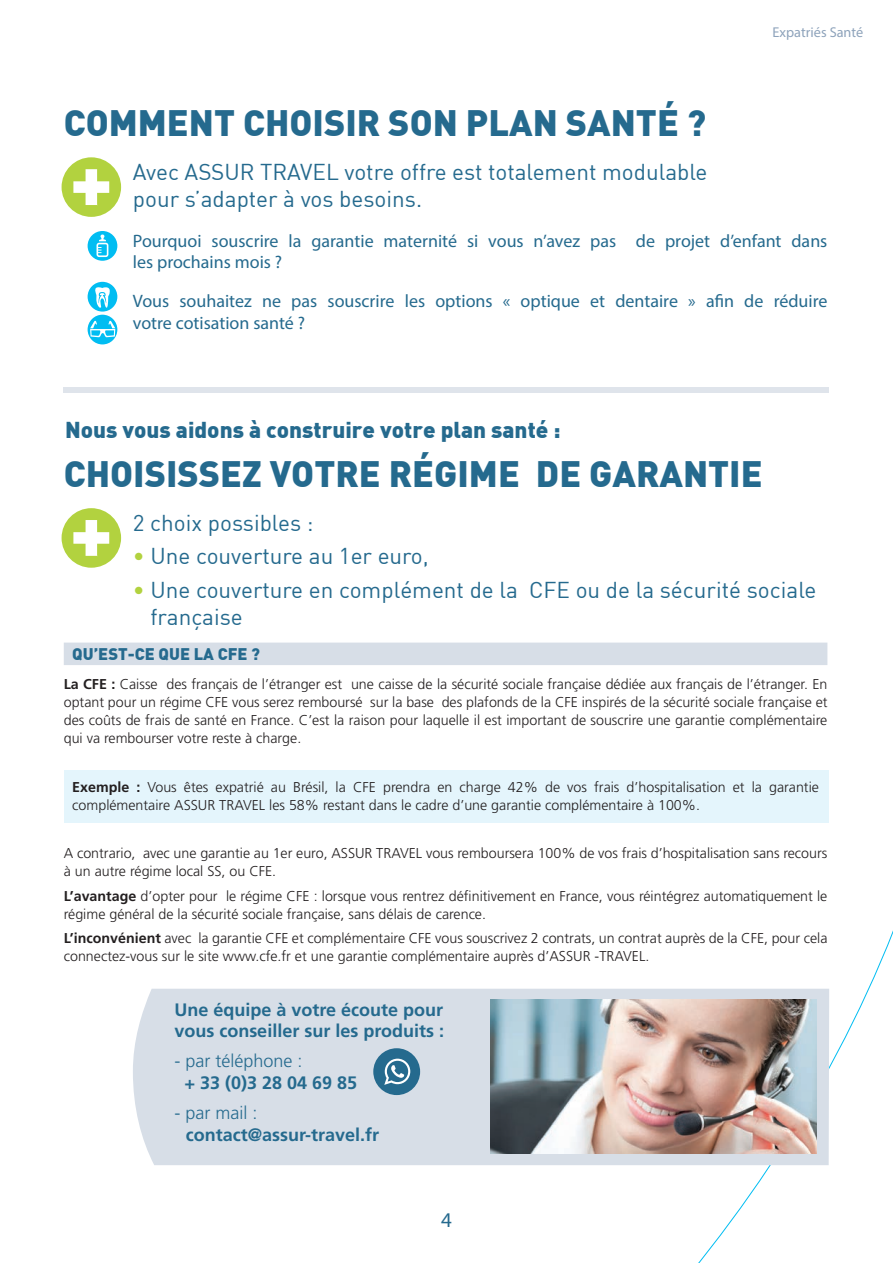
<style>
.page{position:relative;width:893px;height:1263px;background:#fff}
.page>*{position:absolute;margin:0;border:0;box-sizing:border-box;transform-origin:0 0}
.Titres_Pages_Broch_2021{font:900 36px "DIN";color:#256a8e}
.Sous_Titres_Pages_Broch_2021{font:22.5px/27px "DIN";color:#256a8e}
.Titres_Chapitres_Broch_2021{font:900 22.5px "DIN";color:#256a8e}
.t1{font:21px "Myriad Pro";color:#256a8e}
.Sous_Titres_Pages_Broch_2021-2{font:18px/21.6px "Myriad Pro";color:#256a8e}
.Texte_Courant_Broch_2021{font:700 18px/21.6px "Frutiger LT Std";color:#256a8e}
.Texte_Courant_Broch_2021-2{font:300 18px "Frutiger LT Std";color:#256a8e}
.Intertitres_Textes_Broch_2021{font:900 16.5px "DIN";color:#256a8e}
.Texte_Courant_Broch_2021-3{font:300 14.25px/18px "Frutiger LT Std";color:#231f20}
.t2{font:14.25px "Myriad Pro";color:#8ea3bb}
.s1{color:#b2d23f}
.s2{font-weight:700}
</style>
<div class="page">
<div style="left:133px;top:989px;width:696px;height:176px;background:#d7dee7"></div>
<div style="left:64px;top:770px;width:765px;height:53px;background:#def3fc"></div>
<div style="left:64px;top:643px;width:763px;height:22px;background:#d7dee7"></div>
<div style="left:64px;top:387px;width:765px;height:5px;background:#dfe4eb"></div>
<img style="left:491px;top:1000px;width:325px;height:154px">
<div style="left:62px;top:157px;width:59px;height:60px;background:#b2d23f;border-radius:50%"></div>
<svg style="left:73px;top:169px;width:36px;height:36px"></svg>
<div style="left:62px;top:508px;width:59px;height:60px;background:#b2d23f;border-radius:50%"></div>
<svg style="left:73px;top:520px;width:36px;height:36px"></svg>
<div style="left:88px;top:231px;width:29px;height:30px;background:#01bdf2;border-radius:50%"></div>
<svg style="left:97px;top:234px;width:11px;height:23px"></svg>
<div style="left:88px;top:315px;width:29px;height:29px;background:#01bdf2;border-radius:50%"></div>
<svg style="left:90px;top:320px;width:25px;height:17px"></svg>
<div style="left:88px;top:282px;width:29px;height:30px;background:#01bdf2;border-radius:50%"></div>
<svg style="left:95px;top:287px;width:15px;height:21px"></svg>
<div style="left:373px;top:1048px;width:47px;height:47px;background:#256a8e;border-radius:50%"></div>
<svg style="left:384px;top:1059px;width:26px;height:26px"></svg>
<p class="Titres_Pages_Broch_2021" style="left:64px;top:99px;width:644px">COMMENT CHOISIR SON PLAN SANTÉ ?</p>
<p class="Sous_Titres_Pages_Broch_2021" style="left:133px;top:158px;width:576px">Avec ASSUR TRAVEL votre offre est totalement modulable pour s’adapter à vos besoins.</p>
<p class="t2" style="left:772px;top:24px;width:92px">Expatriés Santé</p>
<p class="Sous_Titres_Pages_Broch_2021-2" style="left:133px;top:230px;width:696px">Pourquoi souscrire la garantie maternité si vous n’avez pas de projet d’enfant dans les prochains mois ?</p>
<p class="Sous_Titres_Pages_Broch_2021-2" style="left:133px;top:290px;width:696px">Vous souhaitez ne pas souscrire les options « optique et dentaire » afin de réduire votre cotisation santé ?</p>
<p class="Titres_Chapitres_Broch_2021" style="left:65px;top:414px;width:497px">Nous vous aidons à construire votre plan santé :</p>
<p class="Titres_Pages_Broch_2021" style="left:64px;top:449px;width:700px">CHOISISSEZ VOTRE RÉGIME DE GARANTIE</p>
<p class="Sous_Titres_Pages_Broch_2021" style="left:133px;top:509px;width:182px">2 choix possibles :</p>
<p class="Sous_Titres_Pages_Broch_2021" style="left:133px;top:542px;width:297px"><span class="s1">•</span> Une couverture au 1er euro,</p>
<p class="Sous_Titres_Pages_Broch_2021" style="left:151px;top:575px;width:667px;text-indent:-18px"><span class="s1">•</span> Une couverture en complément de la CFE ou de la sécurité sociale française</p>
<p class="Intertitres_Textes_Broch_2021" style="left:72px;top:643px;width:189px">QU’EST-CE QUE LA CFE ?</p>
<p class="Texte_Courant_Broch_2021-3" style="left:64px;top:675px;width:765px;text-align:justify"><span class="s2">La CFE :</span> Caisse des français de l’étranger est une caisse de la sécurité sociale française dédiée aux français de l’étranger. En optant pour un régime CFE vous serez remboursé sur la base des plafonds de la CFE inspirés de la sécurité sociale française et des coûts de frais de santé en France. C’est la raison pour laquelle il est important de souscrire une garantie complémentaire qui va rembourser votre reste à charge.</p>
<p class="Texte_Courant_Broch_2021-3" style="left:72px;top:778px;width:748px"><span class="s2">Exemple :</span> Vous êtes expatrié au Brésil, la CFE prendra en charge 42% de vos frais d’hospitalisation et la garantie complémentaire ASSUR TRAVEL les 58% restant dans le cadre d’une garantie complémentaire à 100%.</p>
<p class="Texte_Courant_Broch_2021-3" style="left:64px;top:845px;width:765px">A contrario, avec une garantie au 1er euro, ASSUR TRAVEL vous remboursera 100% de vos frais d’hospitalisation sans recours à un autre régime local SS, ou CFE.</p>
<p class="Texte_Courant_Broch_2021-3" style="left:64px;top:887px;width:765px"><span class="s2">L’avantage</span> d’opter pour le régime CFE : lorsque vous rentrez définitivement en France, vous réintégrez automatiquement le régime général de la sécurité sociale française, sans délais de carence.</p>
<p class="Texte_Courant_Broch_2021-3" style="left:64px;top:929px;width:765px"><span class="s2">L’inconvénient</span> avec la garantie CFE et complémentaire CFE vous souscrivez 2 contrats, un contrat auprès de la CFE, pour cela connectez-vous sur le site www.cfe.fr et une garantie complémentaire auprès d’ASSUR -TRAVEL.</p>
<p class="Texte_Courant_Broch_2021" style="left:174px;top:999px;width:271px">Une équipe à votre écoute pour vous conseiller sur les produits :</p>
<p class="Texte_Courant_Broch_2021-2" style="left:174px;top:1051px;width:130px">- par téléphone :</p>
<p class="Texte_Courant_Broch_2021" style="left:184px;top:1072px;width:174px">+ 33 (0)3 28 04 69 85</p>
<p class="Texte_Courant_Broch_2021-2" style="left:174px;top:1103px;width:84px">- par mail :</p>
<p class="Texte_Courant_Broch_2021" style="left:186px;top:1124px;width:195px">contact@assur-travel.fr</p>
<h3 class="t1" style="left:441px;top:1207px;width:12px">4</h3>
</div>
